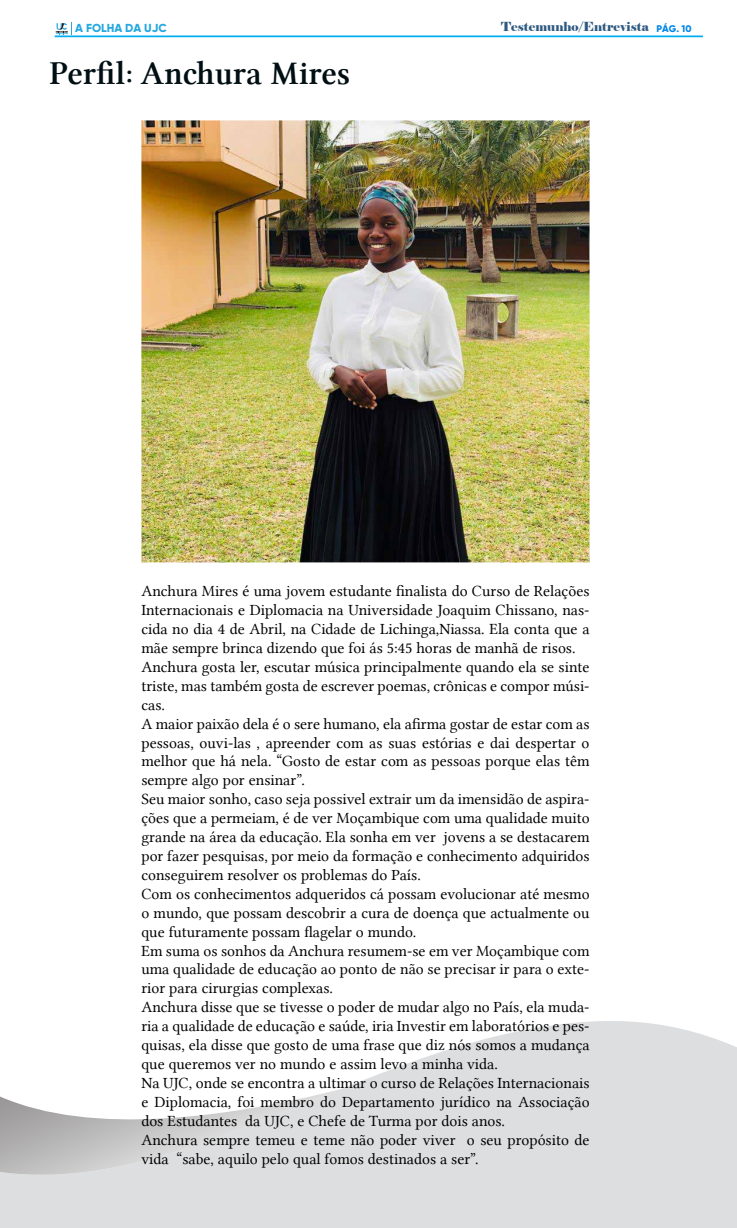
<style>
.page{position:relative;width:737px;height:1228px;background:#fff}
.page>*{position:absolute;margin:0;border:0;box-sizing:border-box;transform-origin:0 0}
.t1{font:33.25px "Lin Libertine Z";color:#000f13}
.t2{font:15.75px/18.9px "Lin Libertine";color:#000}
.t3{font:12.42px "Elephant";color:#2d5980}
.t4{font:800 11.64px "Gilroy";color:#25a9e0}
.s1{font-family:"Gilroy";font-weight:800;font-size:9.62px;color:#0085e8}
</style>
<div class="page">
<svg style="left:0;top:1021px;width:737px;height:206px;fill:#dddedf"></svg>
<hr style="left:55px;top:35px;width:648px;height:2px;background:#00aeef">
<svg style="left:56px;top:23px;width:16px;height:12px"></svg>
<img style="left:141px;top:120px;width:448px;height:443px">
<p class="t4" style="left:75px;top:21px;width:93px">A FOLHA DA UJC</p>
<p class="t3" style="left:501px;top:19px;width:192px">Testemunho/Entrevista <span class="s1">PÁG. 10</span></p>
<h1 class="t1" style="left:49px;top:54px;width:302px">Perfil: Anchura Mires</h1>
<p class="t2" style="left:141px;top:581px;width:450px">Anchura Mires é uma jovem estudante finalista do Curso de Relações Internacionais e Diplomacia na Universidade Joaquim Chissano, nas&shy;cida no dia 4 de Abril, na Cidade de Lichinga,Niassa. Ela conta que a mãe sempre brinca dizendo que foi ás 5:45 horas de manhã de risos.<br>Anchura gosta ler, escutar música principalmente quando ela se sinte triste, mas também gosta de escrever poemas, crônicas e compor músi&shy;cas.<br>A maior paixão dela é o sere humano, ela afirma gostar de estar com as pessoas, ouvi-las , apreender com as suas estórias e dai despertar o melhor que há nela. “Gosto de estar com as pessoas porque elas têm sempre algo por ensinar”.<br>Seu maior sonho, caso seja possivel extrair um da imensidão de aspira&shy;ções que a permeiam, é de ver Moçambique com uma qualidade muito grande na área da educação. Ela sonha em ver jovens a se destacarem por fazer pesquisas, por meio da formação e conhecimento adquiridos conseguirem resolver os problemas do País.<br>Com os conhecimentos adqueridos cá possam evolucionar até mesmo o mundo, que possam descobrir a cura de doença que actualmente ou que futuramente possam flagelar o mundo.<br>Em suma os sonhos da Anchura resumem-se em ver Moçambique com uma qualidade de educação ao ponto de não se precisar ir para o exte&shy;rior para cirurgias complexas.<br>Anchura disse que se tivesse o poder de mudar algo no País, ela muda&shy;ria a qualidade de educação e saúde, iria Investir em laboratórios e pes&shy;quisas, ela disse que gosto de uma frase que diz nós somos a mudança que queremos ver no mundo e assim levo a minha vida.<br>Na UJC, onde se encontra a ultimar o curso de Relações Internacionais e Diplomacia, foi membro do Departamento jurídico na Associação dos Estudantes da UJC, e Chefe de Turma por dois anos.<br>Anchura sempre temeu e teme não poder viver o seu propósito de vida “sabe, aquilo pelo qual fomos destinados a ser”.</p>
</div>
